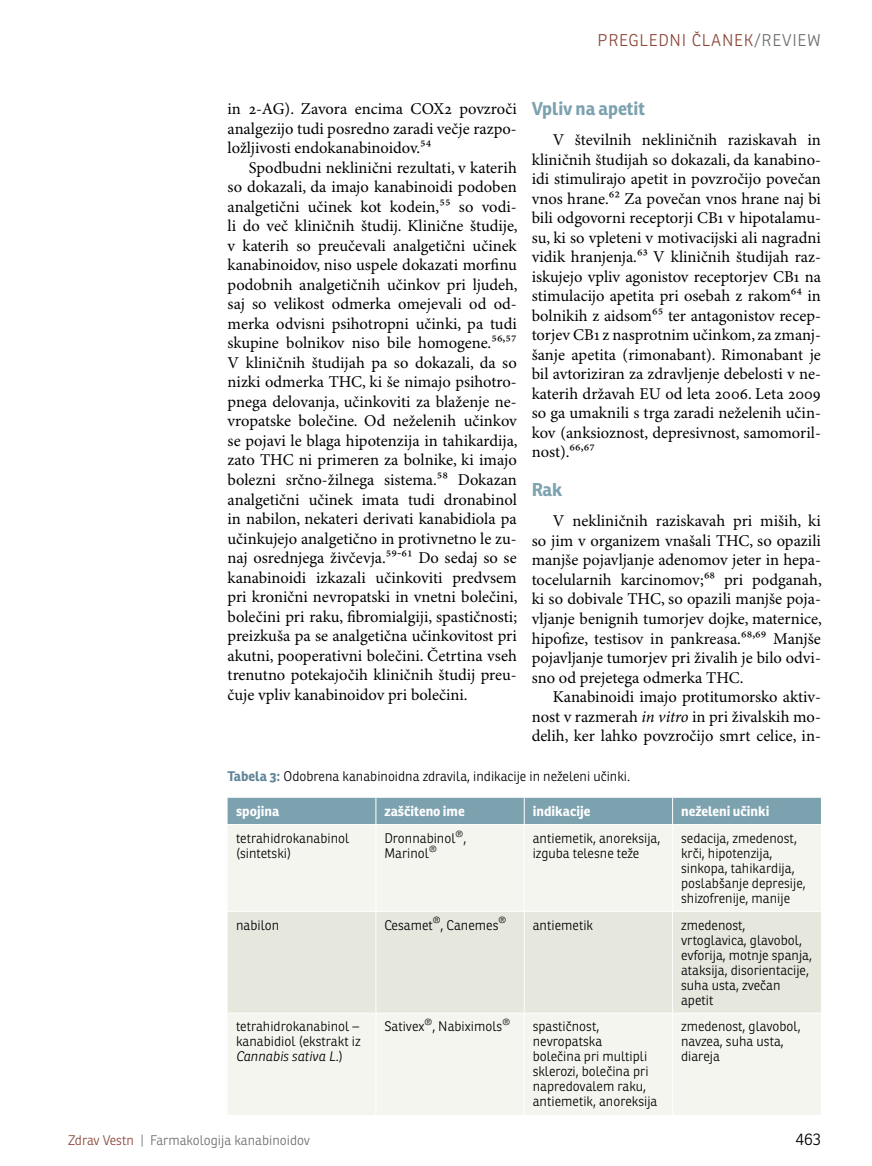
<style>
.page{position:relative;width:872px;height:1166px;background:#fff}
.page>*{position:absolute;margin:0;border:0;box-sizing:border-box;transform-origin:0 0}
.t1{font:700 18px "Ronnia";color:#7ca2af}
.t2{font:16.5px/19.5px "Minion Pro";color:#000;text-align:justify}
.t3{font:300 16.5px "Ronnia";letter-spacing:.05em;color:#8a4638}
.t4{font:300 16.5px "Ronnia";color:#000}
.t5{font:300 13.5px/15px "Ronnia";color:#000}
.t6{font:700 13.5px "Ronnia";color:#fff}
.t7{font:300 13.5px "Ronnia";color:#6d6e71}
.t8{font:300 8.7px "Ronnia";color:#000}
.s1{color:#6d6e71}
.s2{font-style:italic}
.s3{font-weight:700;color:#5f8498}
.s4{color:#8a4638}
</style>
<div class="page">
<div style="left:227px;top:824px;width:594px;height:290px;background:#f5f5f0"></div>
<div style="left:227px;top:911px;width:594px;height:101px;background:#e6e7dd"></div>
<div style="left:227px;top:797px;width:594px;height:26px;background:#7ca2af"></div>
<hr style="left:375px;top:824px;width:1px;height:86px;background:#fff">
<hr style="left:524px;top:824px;width:1px;height:86px;background:#fff">
<hr style="left:672px;top:824px;width:1px;height:86px;background:#fff">
<hr style="left:227px;top:910px;width:149px;height:1px;background:#fff">
<hr style="left:376px;top:910px;width:148px;height:1px;background:#fff">
<hr style="left:375px;top:911px;width:1px;height:101px;background:#fff">
<hr style="left:524px;top:910px;width:148px;height:1px;background:#fff">
<hr style="left:524px;top:911px;width:1px;height:101px;background:#fff">
<hr style="left:672px;top:910px;width:149px;height:1px;background:#fff">
<hr style="left:672px;top:911px;width:1px;height:101px;background:#fff">
<hr style="left:227px;top:1012px;width:149px;height:1px;background:#fff">
<hr style="left:376px;top:1012px;width:148px;height:1px;background:#fff">
<hr style="left:375px;top:1013px;width:1px;height:101px;background:#fff">
<hr style="left:524px;top:1012px;width:148px;height:1px;background:#fff">
<hr style="left:524px;top:1013px;width:1px;height:101px;background:#fff">
<hr style="left:672px;top:1012px;width:149px;height:1px;background:#fff">
<hr style="left:672px;top:1013px;width:1px;height:101px;background:#fff">
<p class="t3" style="left:597px;top:30px;width:185px">Pregledni članek<span class="s1">/Review</span></p>
<p class="t1" style="left:531px;top:97px;width:115px">Vpliv na apetit</p>
<p class="t2" style="left:532px;top:131px;width:291px;text-indent:21px">V številnih nekliničnih raziskavah in kliničnih študijah so dokazali, da kanabino&shy;idi stimulirajo apetit in povzročijo povečan vnos hrane.62 Za povečan vnos hrane naj bi bili odgovorni receptorji CB1 v hipotalamu&shy;su, ki so vpleteni v motivacijski ali nagradni vidik hranjenja.63 V kliničnih študijah raz&shy;iskujejo vpliv agonistov receptorjev CB1 na stimulacijo apetita pri osebah z rakom64 in bolnikih z aidsom65 ter antagonistov recep&shy;torjev CB1 z nasprotnim učinkom, za zmanj&shy;šanje apetita (rimonabant). Rimonabant je bil avtoriziran za zdravljenje debelosti v ne&shy;katerih državah EU od leta 2006. Leta 2009 so ga umaknili s trga zaradi neželenih učin&shy;kov (anksioznost, depresivnost, samomoril&shy;nost).66,67</p>
<p class="t1" style="left:531px;top:478px;width:32px">Rak</p>
<p class="t2" style="left:532px;top:512px;width:292px;text-indent:21px">V nekliničnih raziskavah pri miših, ki so jim v organizem vnašali THC, so opazili manjše pojavljanje adenomov jeter in hepa&shy;tocelularnih karcinomov;68 pri podganah, ki so dobivale THC, so opazili manjše poja&shy;vljanje benignih tumorjev dojke, maternice, hipofize, testisov in pankreasa.68,69 Manjše pojavljanje tumorjev pri živalih je bilo odvi&shy;sno od prejetega odmerka THC.</p>
<p class="t2" style="left:532px;top:687px;width:291px;text-indent:21px">Kanabinoidi imajo protitumorsko aktiv&shy;nost v razmerah <span class="s2">in vitro</span> in pri živalskih mo&shy;delih, ker lahko povzročijo smrt celice, in-</p>
<p class="t5" style="left:227px;top:768px;width:404px"><span class="s3">Tabela 3:</span> Odobrena kanabinoidna zdravila, indikacije in neželeni učinki.</p>
<p class="t6" style="left:236px;top:802px;width:45px">spojina</p>
<p class="t6" style="left:384px;top:802px;width:82px">zaščiteno ime</p>
<p class="t6" style="left:533px;top:802px;width:59px">indikacije</p>
<p class="t6" style="left:681px;top:802px;width:90px">neželeni učinki</p>
<p class="t5" style="left:236px;top:830px;width:115px">tetrahidrokanabinol (sintetski)</p>
<p class="t5" style="left:384px;top:830px;width:73px">Dronnabinol</p>
<p class="t8" style="left:455px;top:828px;width:9px">®</p>
<p class="t2" style="left:227px;top:100px;width:291px">in 2-AG). Zavora encima COX2 povzroči analgezijo tudi posredno zaradi večje razpo&shy;ložljivosti endokanabinoidov.54</p>
<p class="t2" style="left:227px;top:158px;width:292px;text-indent:21px">Spodbudni neklinični rezultati, v katerih so dokazali, da imajo kanabinoidi podoben analgetični učinek kot kodein,55 so vodi&shy;li do več kliničnih študij. Klinične študije, v katerih so preučevali analgetični učinek kanabinoidov, niso uspele dokazati morfinu podobnih analgetičnih učinkov pri ljudeh, saj so velikost odmerka omejevali od od&shy;merka odvisni psihotropni učinki, pa tudi skupine bolnikov niso bile homogene.56,57<br>V kliničnih študijah pa so dokazali, da so nizki odmerka THC, ki še nimajo psihotro&shy;pnega delovanja, učinkoviti za blaženje ne&shy;vropatske bolečine. Od neželenih učinkov se pojavi le blaga hipotenzija in tahikardija, zato THC ni primeren za bolnike, ki imajo bolezni srčno-žilnega sistema.58 Dokazan analgetični učinek imata tudi dronabinol in nabilon, nekateri derivati kanabidiola pa učinkujejo analgetično in protivnetno le zu&shy;naj osrednjega živčevja.59-61 Do sedaj so se kanabinoidi izkazali učinkoviti predvsem pri kronični nevropatski in vnetni bolečini, bolečini pri raku, fibromialgiji, spastičnosti; preizkuša pa se analgetična učinkovitost pri akutni, pooperativni bolečini. Četrtina vseh trenutno potekajočih kliničnih študij preu&shy;čuje vpliv kanabinoidov pri bolečini.</p>
<p class="t5" style="left:533px;top:830px;width:129px">antiemetik, anoreksija, izguba telesne teže</p>
<p class="t5" style="left:681px;top:830px;width:126px">sedacija, zmedenost, krči, hipotenzija, sinkopa, tahikardija, poslabšanje depresije, shizofrenije, manije</p>
<p class="t5" style="left:463px;top:830px;width:4px">,</p>
<p class="t5" style="left:384px;top:845px;width:54px">Marinol<sup>®</sup></p>
<p class="t5" style="left:236px;top:916px;width:45px">nabilon</p>
<p class="t5" style="left:384px;top:916px;width:115px">Cesamet<sup>®</sup>, Canemes</p>
<p class="t8" style="left:498px;top:914px;width:9px">®</p>
<p class="t5" style="left:533px;top:916px;width:62px">antiemetik</p>
<p class="t5" style="left:681px;top:916px;width:132px">zmedenost, vrtoglavica, glavobol, evforija, motnje spanja, ataksija, disorientacije, suha usta, zvečan apetit</p>
<p class="t5" style="left:236px;top:1018px;width:126px;text-align:justify">tetrahidrokanabinol – kanabidiol (ekstrakt iz <span class="s2">Cannabis sativa L</span>.)</p>
<p class="t5" style="left:384px;top:1018px;width:119px">Sativex<sup>®</sup>, N abiximols</p>
<p class="t8" style="left:502px;top:1016px;width:9px">®</p>
<p class="t5" style="left:533px;top:1018px;width:126px">spastičnost, nevropatska<br>bolečina pri multipli sklerozi, bolečina pri napredovalem raku, antiemetik, anoreksija</p>
<p class="t5" style="left:681px;top:1018px;width:121px">zmedenost, glavobol, navzea, suha usta, diareja</p>
<p class="t7" style="left:68px;top:1131px;width:243px"><span class="s4">Zdrav Vestn</span> | Farmakologija kanabinoidov</p>
<p class="t4" style="left:795px;top:1128px;width:27px">463</p>
</div>
